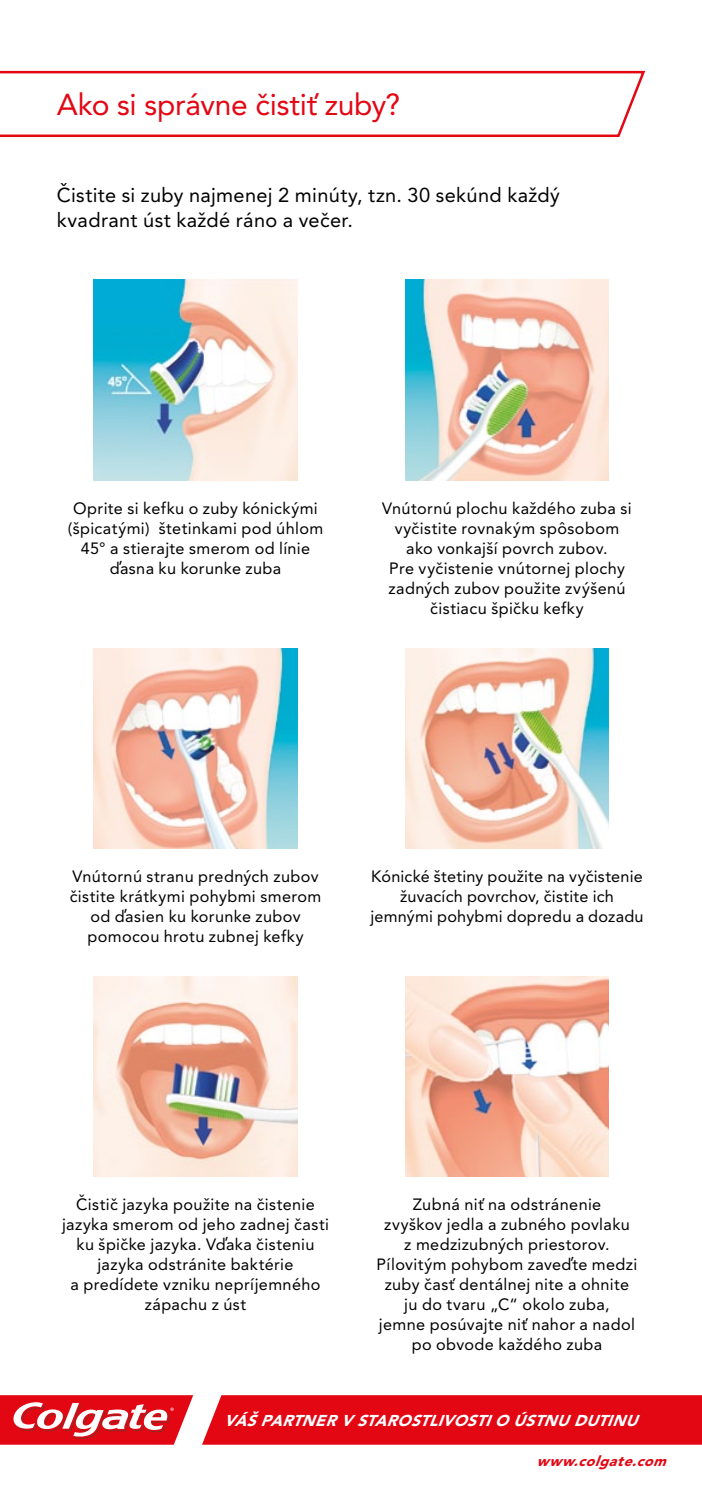
<style>
.page{position:relative;width:702px;height:1489px;background:#fff}
.page>*{position:absolute;margin:0;border:0;box-sizing:border-box;transform-origin:0 0}
.t1{font:30px "Ave Creo";letter-spacing:-.01em;color:#e30613}
.t2{font:20px/25px "Ave Creo";letter-spacing:.015em;color:#000}
.t3{font:16.25px/20px "Ave Creo";letter-spacing:.025em;color:#000;text-align:center}
.t4{font:italic 700 15.5px "Ave Creo";letter-spacing:.005em;color:#fff}
.t5{font:italic 700 14.25px "Ave Creo";color:#e30613}
</style>
<div class="page">
<div style="left:202px;top:1395px;width:500px;height:49px;background:#e30613"></div>
<svg style="left:0;top:1395px;width:193px;height:49px"></svg>
<img style="left:94px;top:976px;width:203px;height:200px">
<img style="left:405px;top:976px;width:204px;height:200px">
<img style="left:94px;top:280px;width:203px;height:200px">
<img style="left:405px;top:280px;width:204px;height:200px">
<img style="left:94px;top:648px;width:203px;height:200px">
<img style="left:405px;top:648px;width:204px;height:200px">
<svg style="left:0;top:70px;width:646px;height:68px"></svg>
<h1 class="t1" style="left:57px;top:85px;width:345px">Ako si správne čistiť zuby?</h1>
<p class="t2" style="left:57px;top:182px;width:504px">Čistite si zuby najmenej 2 minúty, tzn. 30 sekúnd každý kvadrant úst každé ráno a večer.</p>
<p class="t3" style="left:68px;top:498px;width:257px">Oprite si kefku o zuby kónickými (špicatými) štetinkami pod úhlom<br>45° a stierajte smerom od línie ďasna ku korunke zuba</p>
<p class="t3" style="left:382px;top:498px;width:251px">Vnútornú plochu každého zuba si vyčistite rovnakým spôsobom ako vonkajší povrch zubov.<br>Pre vyčistenie vnútornej plochy zadných zubov použite zvýšenú čistiacu špičku kefky</p>
<p class="t3" style="left:70px;top:866px;width:253px">Vnútornú stranu predných zubov čistite krátkymi pohybmi smerom od ďasien ku korunke zubov pomocou hrotu zubnej kefky</p>
<p class="t3" style="left:370px;top:866px;width:274px">Kónické štetiny použite na vyčistenie žuvacích povrchov, čistite ich jemnými pohybmi dopredu a dozadu</p>
<p class="t3" style="left:62px;top:1194px;width:268px">Čistič jazyka použite na čistenie jazyka smerom od jeho zadnej časti ku špičke jazyka. Vďaka čisteniu jazyka odstránite baktérie<br>a predídete vzniku nepríjemného zápachu z úst</p>
<p class="t3" style="left:376px;top:1194px;width:262px">Zubná niť na odstránenie<br>zvyškov jedla a zubného povlaku<br>z medzizubných priestorov.<br>Pílovitým pohybom zaveďte medzi zuby časť dentálnej nite a ohnite ju do tvaru „C“ okolo zuba,<br>jemne posúvajte niť nahor a nadol po obvode každého zuba</p>
<p class="t4" style="left:224px;top:1409px;width:419px">VÁŠ PARTNER V STAROSTLIVOSTIO ÚSTNU DUTINU</p>
<p class="t5" style="left:536px;top:1451px;width:135px">WWW.COLGATE.COM</p>
</div>
